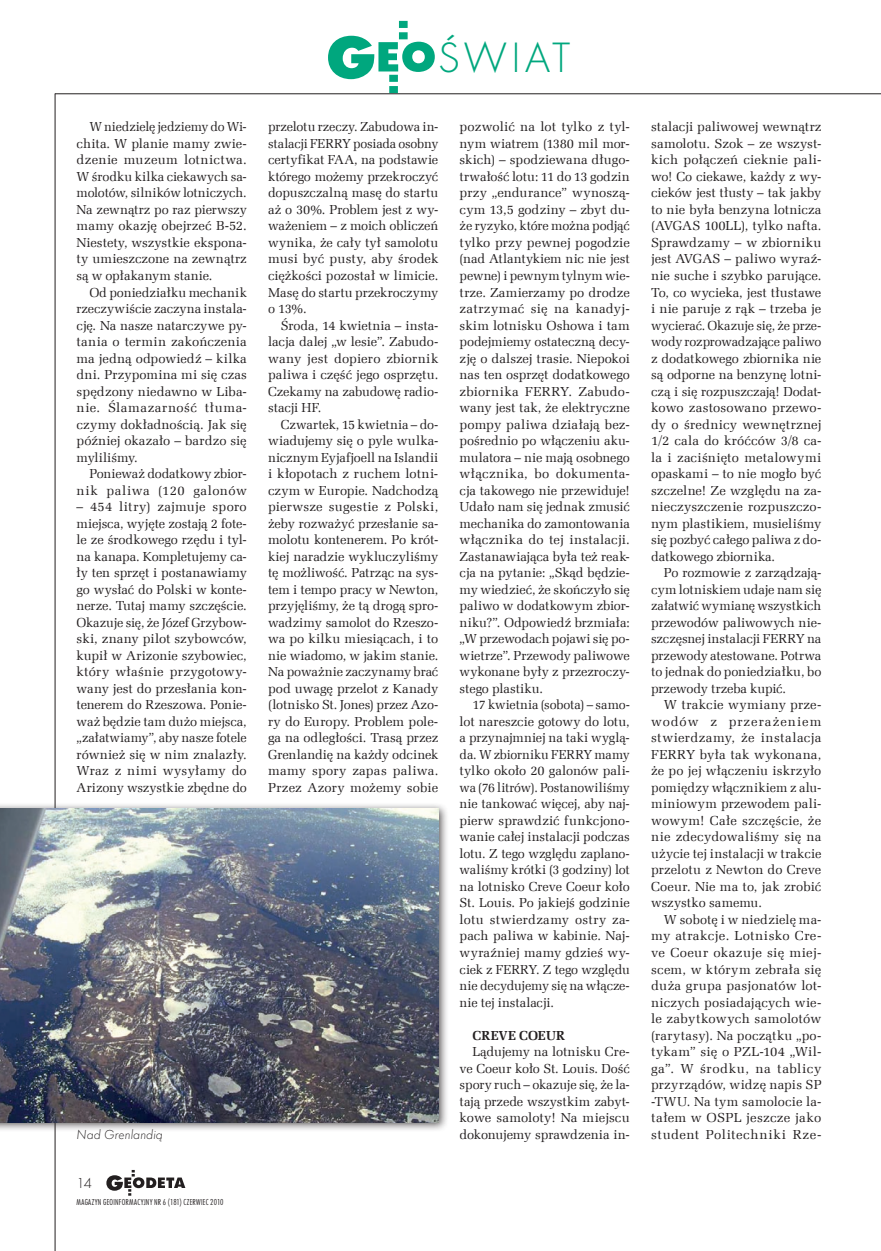
<style>
.page{position:relative;width:881px;height:1251px;background:#fff}
.page>*{position:absolute;margin:0;border:0;box-sizing:border-box;transform-origin:0 0}
.t1{font:44.1px "Futura TEE Ligh";letter-spacing:.08em;color:#00a77e}
.t2{font:15px "Futura TEE Ligh";color:#231f20}
.t3{font:13.5px "Futura TEE Ligh Obli";letter-spacing:.005em;color:#231f20}
.t4{font:13.05px/16.5px "Zapf Ellipt EU";color:#231f20;text-align:justify}
.t5{font:13.05px "Zapf Ellipt EU";letter-spacing:.04em;color:#231f20}
.t6{font:700 13.05px "Zapf Ellipt EU";letter-spacing:.015em;color:#231f20}
.t7{font:9px "Futura TEE Ligh Cond";letter-spacing:.025em;color:#231f20}
</style>
<div class="page">
<svg style="left:328px;top:21px;width:106px;height:72px"></svg>
<hr style="left:55px;top:93px;width:825px;height:1px;background:#231f20">
<hr style="left:55px;top:94px;width:1px;height:1156px;background:#231f20">
<svg style="left:106px;top:1170px;width:79px;height:25px"></svg>
<div style="left:0;top:802px;width:448px;height:330px;background:#231f20;opacity:.75"></div>
<img style="left:0;top:808px;width:438px;height:314px">
<h1 class="t1" style="left:437px;top:32px;width:134px">ŚWIAT</h1>
<p class="t4" style="left:459px;top:119px;width:172px">pozwolić na lot tylko z tyl&shy;nym wiatrem (1380 mil mor&shy;skich) – spodziewana długo&shy;trwałość lotu: 11 do 13 godzin przy „endurance” wynoszą&shy;cym 13,5 godziny – zbyt du&shy;że ryzyko, które można podjąć tylko przy pewnej pogodzie (nad Atlantykiem nic nie jest pewne) i pewnym tylnym wie&shy;trze. Zamierzamy po drodze zatrzymać się na kanadyj&shy;skim lotnisku Oshowa i tam podejmiemy ostateczną decy&shy;zję o dalszej trasie. Niepokoi nas ten osprzęt dodatkowego zbiornika FERRY. Zabudo&shy;wany jest tak, że elektryczne pompy paliwa działają bez&shy;pośrednio po włączeniu aku&shy;mulatora – nie mają osobnego włącznika, bo dokumenta&shy;cja takowego nie przewiduje!<br>Udało nam się jednak zmusić mechanika do zamontowania włącznika do tej instalacji.<br>Zastanawiająca była też reak&shy;cja na pytanie: „Skąd będzie&shy;my wiedzieć, że skończyło się paliwo w dodatkowym zbior&shy;niku?”. Odpowiedź brzmiała: „W przewodach pojawi się po&shy;wietrze”. Przewody paliwowe wykonane były z przezroczy&shy;stego plastiku.</p>
<p class="t4" style="left:459px;top:696px;width:172px;text-indent:13px">17 kwietnia (sobota) – samo&shy;lot nareszcie gotowy do lotu, a przynajmniej na taki wyglą&shy;da. W zbiorniku FERRY mamy tylko około 20 galonów pali&shy;wa (76 litrów). Postanowiliśmy nie tankować więcej, aby naj&shy;pierw sprawdzić funkcjono&shy;wanie całej instalacji podczas lotu. Z tego względu zaplano&shy;waliśmy krótki (3 godziny) lot na lotnisko Creve Coeur koło St. Louis. Po jakiejś godzinie lotu stwierdzamy ostry za&shy;pach paliwa w kabinie. Naj&shy;wyraźniej mamy gdzieś wy&shy;ciek z FERRY. Z tego względu nie decydujemy się na włącze&shy;nie tej instalacji.</p>
<p class="t6" style="left:472px;top:1026px;width:94px">CREVE COEUR</p>
<p class="t4" style="left:459px;top:1043px;width:172px;text-indent:13px">Lądujemy na lotnisku Cre&shy;ve Coeur koło St. Louis. Dość spory ruch – okazuje się, że la&shy;tają przede wszystkim zabyt&shy;kowe samoloty! Na miejscu dokonujemy sprawdzenia in-</p>
<p class="t4" style="left:77px;top:119px;width:172px;text-indent:13px">W niedzielę jedziemy do Wi&shy;chita. W planie mamy zwie&shy;dzenie muzeum lotnictwa.<br>W środku kilka ciekawych sa&shy;molotów, silników lotniczych.<br>Na zewnątrz po raz pierwszy mamy okazję obejrzeć B-52.<br>Niestety, wszystkie ekspona&shy;ty umieszczone na zewnątrz są w opłakanym stanie.</p>
<p class="t4" style="left:77px;top:284px;width:172px;text-indent:13px">Od poniedziałku mechanik rzeczywiście zaczyna instala&shy;cję. Na nasze natarczywe py&shy;tania o termin zakończenia ma jedną odpowiedź – kilka dni. Przypomina mi się czas spędzony niedawno w Liba&shy;nie. Ślamazarność tłuma&shy;czymy dokładnością. Jak się później okazało – bardzo się myliliśmy.</p>
<p class="t4" style="left:77px;top:465px;width:172px;text-align:right">Ponieważ dodatkowy zbior&shy;nik paliwa (120 galonów</p>
<p class="t4" style="left:77px;top:498px;width:172px">– 454 litry) zajmuje sporo miejsca, wyjęte zostają 2 fote&shy;le ze środkowego rzędu i tyl&shy;na kanapa. Kompletujemy ca&shy;ły ten sprzęt i postanawiamy go wysłać do Polski w konte&shy;nerze. Tutaj mamy szczęście.<br>Okazuje się, że Józef Grzybow&shy;ski, znany pilot szybowców, kupił w Arizonie szybowiec, który właśnie przygotowy&shy;wany jest do przesłania kon&shy;tenerem do Rzeszowa. Ponie&shy;waż będzie tam dużo miejsca, „załatwiamy”, aby nasze fotele również się w nim znalazły.<br>Wraz z nimi wysyłamy do Arizony wszystkie zbędne do</p>
<p class="t4" style="left:268px;top:119px;width:172px">przelotu rzeczy. Zabudowa in&shy;stalacji FERRY posiada osobny certyfikat FAA, na podstawie którego możemy przekroczyć dopuszczalną masę do startu aż o 30%. Problem jest z wy&shy;ważeniem – z moich obliczeń wynika, że cały tył samolotu musi być pusty, aby środek ciężkości pozostał w limicie.<br>Masę do startu przekroczymy o 13%.</p>
<p class="t4" style="left:268px;top:317px;width:172px;text-indent:13px">Środa, 14 kwietnia – insta&shy;lacja dalej „w lesie”. Zabudo&shy;wany jest dopiero zbiornik paliwa i część jego osprzętu.<br>Czekamy na zabudowę radio&shy;stacji HF.</p>
<p class="t4" style="left:268px;top:416px;width:172px;text-indent:13px">Czwartek, 15 kwietnia – do&shy;wiadujemy się o pyle wulka&shy;nicznym Eyjafjoell na Islandii i kłopotach z ruchem lotni&shy;czym w Europie. Nadchodzą pierwsze sugestie z Polski, żeby rozważyć przesłanie sa&shy;molotu kontenerem. Po krót&shy;kiej naradzie wykluczyliśmy tę możliwość. Patrząc na sys&shy;tem i tempo pracy w Newton, przyjęliśmy, że tą drogą spro&shy;wadzimy samolot do Rzeszo&shy;wa po kilku miesiącach, i to nie wiadomo, w jakim stanie.<br>Na poważnie zaczynamy brać pod uwagę przelot z Kanady (lotnisko St. Jones) przez Azo&shy;ry do Europy. Problem pole&shy;ga na odległości. Trasą przez Grenlandię na każdy odcinek mamy spory zapas paliwa.<br>Przez Azory możemy sobie</p>
<p class="t4" style="left:651px;top:119px;width:172px">stalacji paliwowej wewnątrz samolotu. Szok – ze wszyst&shy;kich połączeń cieknie pali&shy;wo! Co ciekawe, każdy z wy&shy;cieków jest tłusty – tak jakby to nie była benzyna lotnicza (AVGAS 100LL), tylko nafta.<br>Sprawdzamy – w zbiorniku jest AVGAS – paliwo wyraź&shy;nie suche i szybko parujące.<br>To, co wycieka, jest tłustawe i nie paruje z rąk – trzeba je wycierać. Okazuje się, że prze&shy;wody rozprowadzające paliwo z dodatkowego zbiornika nie są odporne na benzynę lotni&shy;czą i się rozpuszczają! Dodat&shy;kowo zastosowano przewo&shy;dy o średnicy wewnętrznej 1/2 cala do króćców 3/8 ca&shy;la i zaciśnięto metalowymi opaskami – to nie mogło być szczelne! Ze względu na za&shy;nieczyszczenie rozpuszczo&shy;nym plastikiem, musieliśmy się pozbyć całego paliwa z do&shy;datkowego zbiornika.</p>
<p class="t4" style="left:651px;top:564px;width:172px;text-indent:13px">Po rozmowie z zarządzają&shy;cym lotniskiem udaje nam się załatwić wymianę wszystkich przewodów paliwowych nie&shy;szczęsnej instalacji FERRY na przewody atestowane. Potrwa to jednak do poniedziałku, bo przewody trzeba kupić.</p>
<p class="t4" style="left:651px;top:696px;width:172px;text-indent:13px">W trakcie wymiany prze&shy;wodów z przerażeniem stwierdzamy, że instalacja FERRY była tak wykonana, że po jej włączeniu iskrzyło pomiędzy włącznikiem z alu&shy;miniowym przewodem pali&shy;wowym! Całe szczęście, że nie zdecydowaliśmy się na użycie tej instalacji w trakcie przelotu z Newton do Creve Coeur. Nie ma to, jak zrobić wszystko samemu.</p>
<p class="t4" style="left:651px;top:911px;width:172px;text-indent:13px">W sobotę i w niedzielę ma&shy;my atrakcje. Lotnisko Cre&shy;ve Coeur okazuje się miej&shy;scem, w którym zebrała się duża grupa pasjonatów lot&shy;niczych posiadających wie&shy;le zabytkowych samolotów (rarytasy). Na początku „po&shy;tykam” się o PZL-104 „Wil&shy;ga”. W środku, na tablicy przyrządów, widzę napis SP -TWU. Na tym samolocie la&shy;tałem w OSPL jeszcze jako</p>
<p class="t3" style="left:77px;top:1126px;width:88px">Nad Grenlandią</p>
<p class="t5" style="left:651px;top:1125px;width:172px">student Politechniki Rze-</p>
<p class="t2" style="left:77px;top:1174px;width:17px">14</p>
<p class="t7" style="left:77px;top:1196px;width:148px">MAGAZYN GEOINFORMACYJNY NR 6 (181) CZERWIEC 2010</p>
</div>
